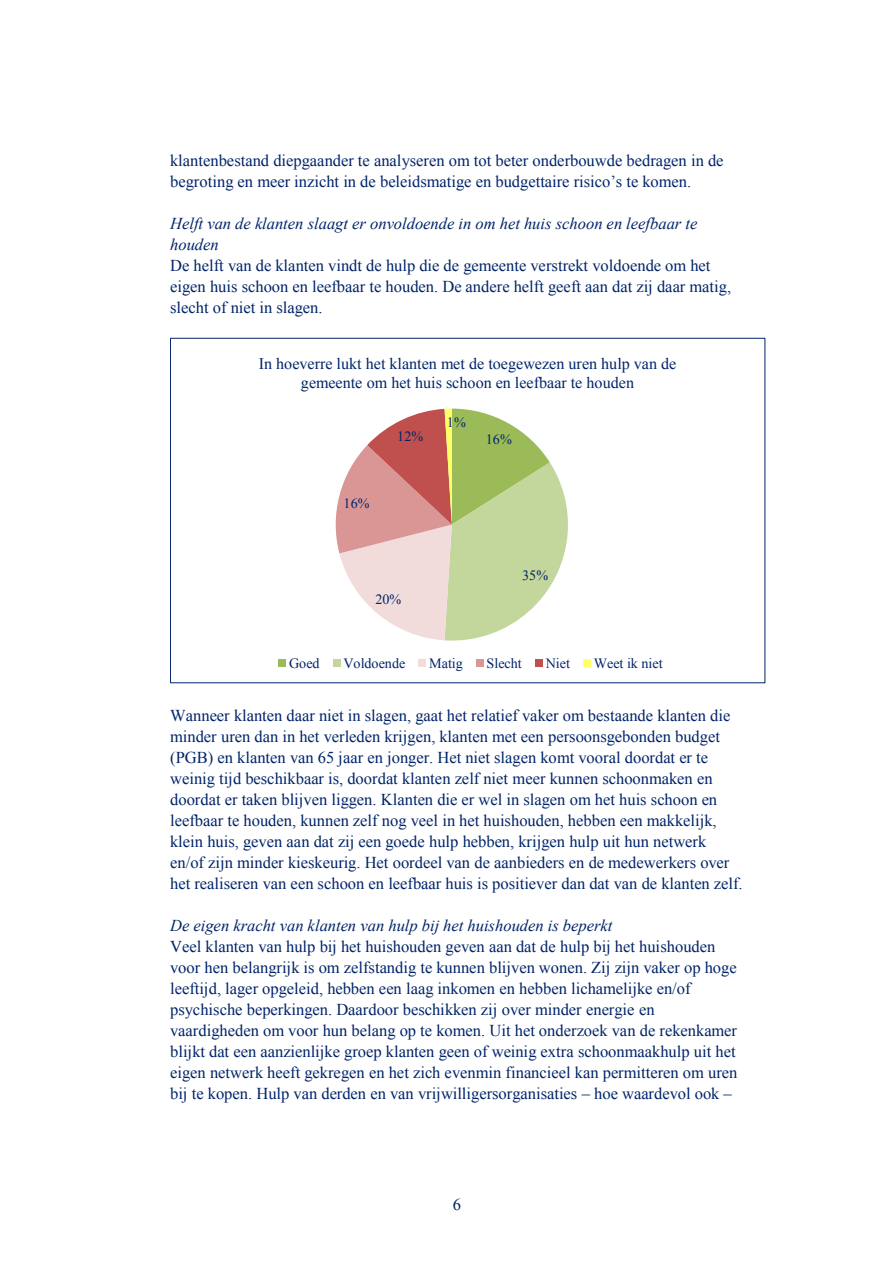
<style>
.page{position:relative;width:893px;height:1263px;background:#fff}
.page>*{position:absolute;margin:0;border:0;box-sizing:border-box;transform-origin:0 0}
.t1{font:16.5px/21px "Times New Roman";color:#002469}
.t2{font:italic 16.5px/21px "Times New Roman";color:#002469}
.t3{font:16.05px/18.5px "Times New Roman";color:#002469;text-align:center}
.t4{font:14.1px "Times New Roman";color:#002469}
</style>
<div class="page">
<svg style="left:335px;top:409px;width:233px;height:232px"></svg>
<div style="left:279px;top:660px;width:7px;height:7px;background:#9bbb59"></div>
<div style="left:333px;top:660px;width:7px;height:7px;background:#c3d69b"></div>
<div style="left:419px;top:660px;width:7px;height:7px;background:#f2dcdb"></div>
<div style="left:476px;top:660px;width:7px;height:7px;background:#d99694"></div>
<div style="left:535px;top:660px;width:7px;height:7px;background:#c0504d"></div>
<div style="left:583px;top:660px;width:7px;height:7px;background:#ff6"></div>
<p class="t1" style="left:170px;top:150px;width:555px">klantenbestand diepgaander te analyseren om tot beter onderbouwde bedragen in de begroting en meer inzicht in de beleidsmatige en budgettaire risico’s te komen.</p>
<p class="t2" style="left:170px;top:213px;width:529px">Helft van de klanten slaagt er onvoldoende in om het huis schoon en leefbaar te houden</p>
<p class="t1" style="left:170px;top:255px;width:563px">De helft van de klanten vindt de hulp die de gemeente verstrekt voldoende om het eigen huis schoon en leefbaar te houden. De andere helft geeft aan dat zij daar matig, slecht of niet in slagen.</p>
<p class="t3" style="left:259px;top:354px;width:419px">In hoeverre lukt het klanten met de toegewezen uren hulp van de gemeente om het huis schoon en leefbaar te houden</p>
<p class="t4" style="left:344px;top:495px;width:28px">16%</p>
<p class="t4" style="left:397px;top:428px;width:28px">12%</p>
<p class="t4" style="left:375px;top:591px;width:28px">20%</p>
<p class="t4" style="left:447px;top:414px;width:20px">1%</p>
<p class="t4" style="left:486px;top:431px;width:28px">16%</p>
<p class="t4" style="left:522px;top:567px;width:28px">35%</p>
<p class="t4" style="left:289px;top:655px;width:32px">Goed</p>
<p class="t4" style="left:343px;top:655px;width:63px">Voldoende</p>
<p class="t4" style="left:429px;top:655px;width:35px">Matig</p>
<p class="t4" style="left:487px;top:655px;width:37px">Slecht</p>
<p class="t4" style="left:546px;top:655px;width:26px">Niet</p>
<p class="t4" style="left:594px;top:655px;width:70px">Weet ik niet</p>
<p class="t1" style="left:170px;top:705px;width:574px">Wanneer klanten daar niet in slagen, gaat het relatief vaker om bestaande klanten die minder uren dan in het verleden krijgen, klanten met een persoonsgebonden budget (PGB) en klanten van 65 jaar en jonger. Het niet slagen komt vooral doordat er te weinig tijd beschikbaar is, doordat klanten zelf niet meer kunnen schoonmaken en doordat er taken blijven liggen. Klanten die er wel in slagen om het huis schoon en leefbaar te houden, kunnen zelf nog veel in het huishouden, hebben een makkelijk, klein huis, geven aan dat zij een goede hulp hebben, krijgen hulp uit hun netwerk en/of zijn minder kieskeurig. Het oordeel van de aanbieders en de medewerkers over het realiseren van een schoon en leefbaar huis is positiever dan dat van de klanten zelf.</p>
<p class="t2" style="left:170px;top:915px;width:444px">De eigen kracht van klanten van hulp bij het huishouden is beperkt</p>
<p class="t1" style="left:170px;top:936px;width:569px">Veel klanten van hulp bij het huishouden geven aan dat de hulp bij het huishouden voor hen belangrijk is om zelfstandig te kunnen blijven wonen. Zij zijn vaker op hoge leeftijd, lager opgeleid, hebben een laag inkomen en hebben lichamelijke en/of psychische beperkingen. Daardoor beschikken zij over minder energie en vaardigheden om voor hun belang op te komen. Uit het onderzoek van de rekenkamer blijkt dat een aanzienlijke groep klanten geen of weinig extra schoonmaakhulp uit het eigen netwerk heeft gekregen en het zich evenmin financieel kan permitteren om uren bij te kopen. Hulp van derden en van vrijwilligersorganisaties – hoe waardevol ook –</p>
<p class="t1" style="left:453px;top:1193px;width:10px">6</p>
</div>
